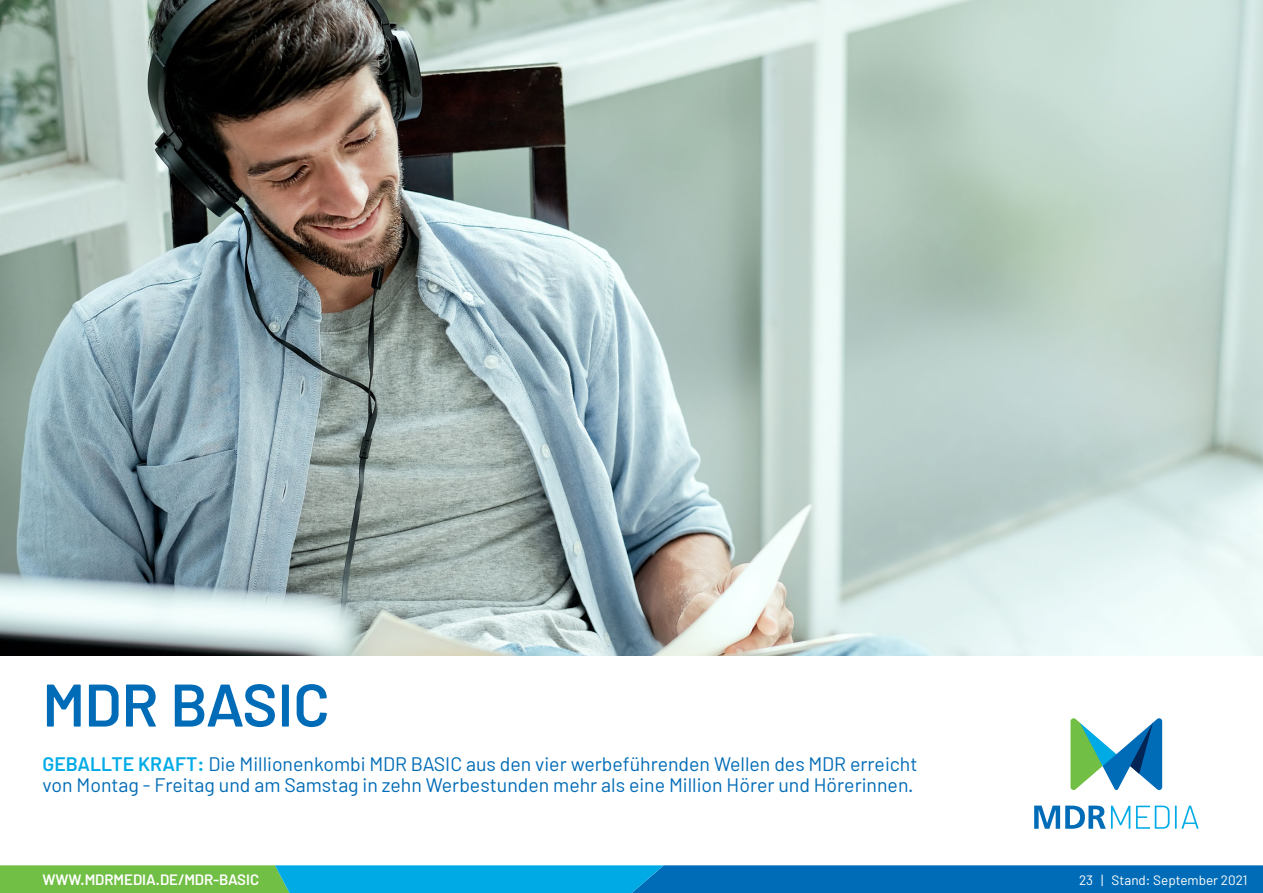
<style>
.page{position:relative;width:1263px;height:893px;background:#fff}
.page>*{position:absolute;margin:0;border:0;box-sizing:border-box;transform-origin:0 0}
.Überschrift1{font:600 60px "Barlow";letter-spacing:-.005em;color:#006cb7}
.t1{font:19.5px "Barlow";color:#006cb7}
.Überschrift1-2{font:600 15px "Barlow";color:#fff}
.t2{font:13.5px "Barlow";color:#fff}
.s1{font-weight:600;color:#00abe5}
</style>
<div class="page">
<img style="left:0;top:0;width:1263px;height:656px">
<svg style="left:1136px;top:806px;width:33px;height:23px"></svg>
<svg style="left:1175px;top:806px;width:23px;height:23px"></svg>
<svg style="left:1034px;top:805px;width:96px;height:24px"></svg>
<svg style="left:1070px;top:718px;width:92px;height:72px"></svg>
<svg style="left:0;top:865px;width:1263px;height:28px;background:#1c92ab"></svg>
<p class="Überschrift1" style="left:43px;top:668px;width:289px">MDR BASIC</p>
<p class="t1" style="left:43px;top:752px;width:876px"><span class="s1">GEBALLTE KRAFT:</span> Die Millionenkombi MDR BASIC aus den vier werbeführenden Wellen des MDR erreicht</p>
<p class="t1" style="left:43px;top:773px;width:872px">von Montag - Freitag und am Samstag in zehn Werbestunden mehr als eine Million Hörer und Hörerinnen.</p>
<p class="Überschrift1-2" style="left:43px;top:870px;width:218px">WWW.MDRMEDIA.DE/MDR-BASIC</p>
<p class="t2" style="left:1079px;top:872px;width:170px">23 | Stand: September 2021</p>
</div>
